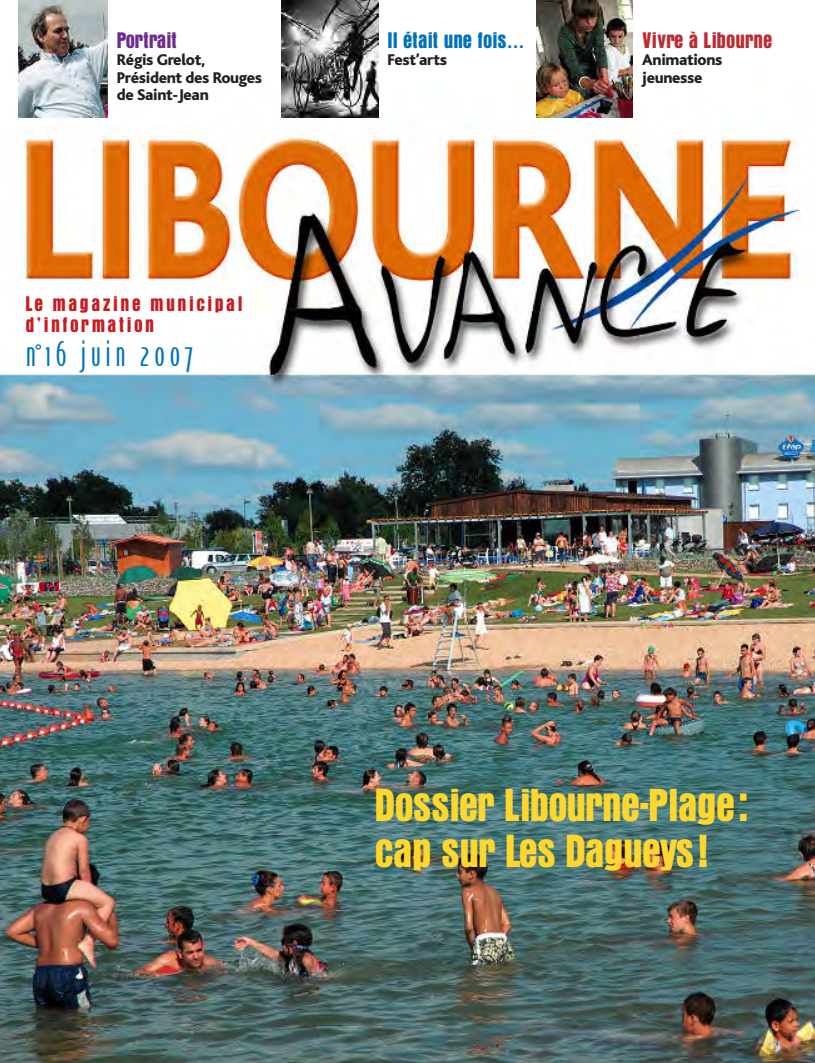
<style>
.page{position:relative;width:815px;height:1063px;background:#fff}
.page>*{position:absolute;margin:0;border:0;box-sizing:border-box;transform-origin:0 0}
.t1{font:41.12px/46.2px "AT Aura";letter-spacing:-.02em;color:#ffd72c}
.t2{font:36.25px "Bodega Sans Light Oldstyle";letter-spacing:.13em;color:#0072bc}
.t3{font:20px "AT Aura";color:#0072bc}
.t4{font:20px "AT Aura";color:#bc2d33}
.t5{font:20px "AT Aura";color:#6e2c91}
.t6{font:18.75px/21.2px "AT Aura";letter-spacing:.13em;color:#c71c22}
.t7{font:800 16.25px/17.5px "Bliss";letter-spacing:-.02em;color:#231f20}
.s1{font-size:25.38px}
</style>
<div class="page">
<img style="left:0;top:0;width:815px;height:1063px">
<img style="left:18px;top:0;width:90px;height:117px">
<img style="left:281px;top:0;width:98px;height:117px">
<img style="left:537px;top:0;width:96px;height:117px">
<p class="t5" style="left:117px;top:31px;width:62px">Portrait</p>
<p class="t7" style="left:117px;top:52px;width:147px">Régis Grelot,<br>Président des Rouges de Saint-Jean</p>
<p class="t6" style="left:25px;top:295px;width:219px">Le magazine municipal d’information</p>
<h2 class="t2" style="left:26px;top:337px;width:169px">n<span class="s1">°</span>16 juin 2007</h2>
<p class="t3" style="left:388px;top:31px;width:138px">Il était une fois…</p>
<p class="t7" style="left:388px;top:52px;width:61px">Fest’arts</p>
<p class="t4" style="left:642px;top:31px;width:132px">Vivre à Libourne</p>
<p class="t7" style="left:642px;top:52px;width:82px">Animations jeunesse</p>
<h1 class="t1" style="left:375px;top:785px;width:375px">Dossier Libourne-Plage: cap sur Les Dagueys!</h1>
</div>
